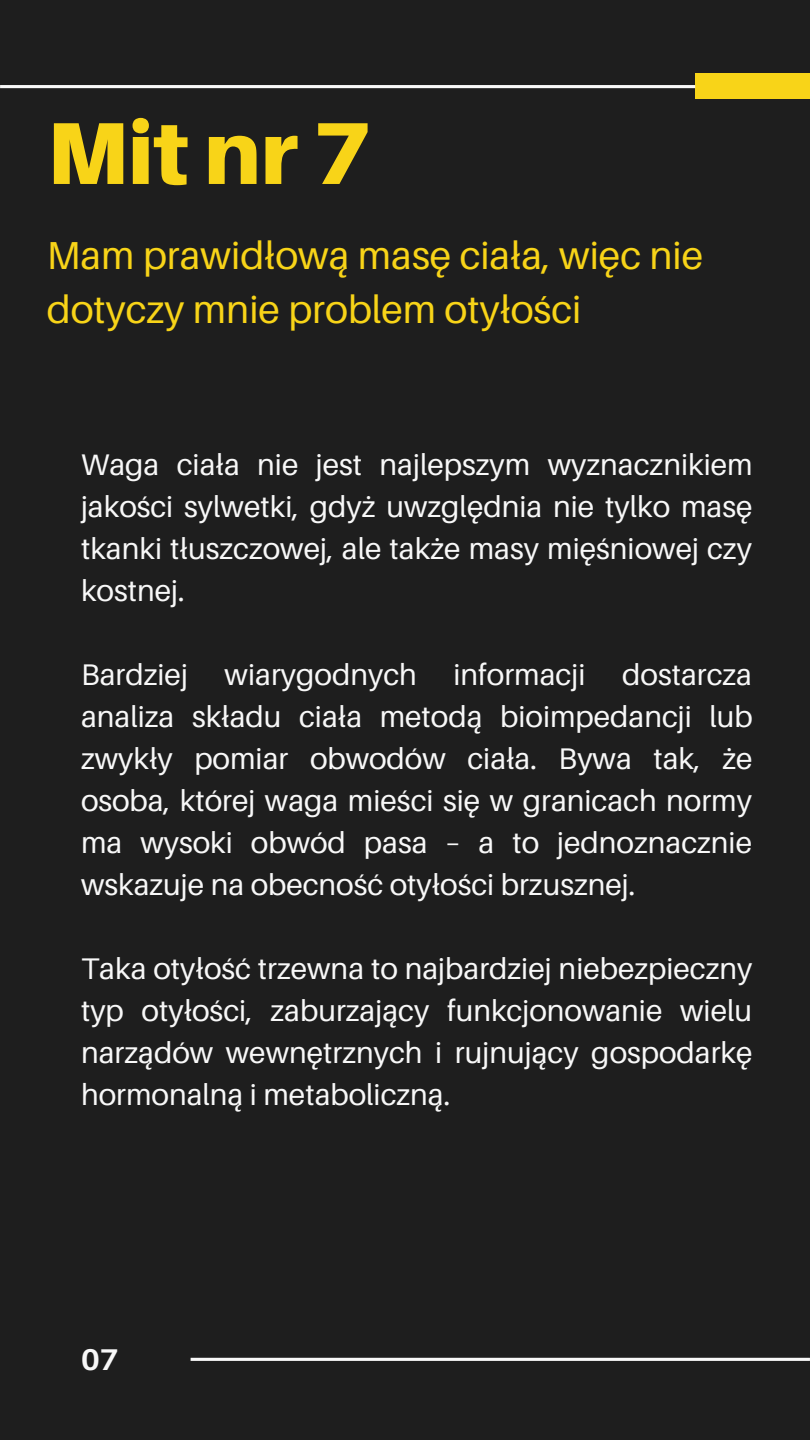
<style>
.page{position:relative;width:810px;height:1440px;background:#1e1e1e}
.page>*{position:absolute;margin:0;border:0;box-sizing:border-box;transform-origin:0 0}
.t1{font:900 88px "Aileron";color:#f8d418}
.t2{font:39px/54.8px "Aileron";color:#f8d418}
.t3{font:700 30px "Aileron";color:#f8f8f8}
.t4{font:29.8px/42px "Aileron";color:#f8f8f8;text-align:justify}
</style>
<div class="page">
<div style="left:696px;top:74px;width:114px;height:25px;background:#f8d418"></div>
<svg style="left:0;top:85px;width:695px;height:3px;background:#f4f4f4"></svg>
<svg style="left:191px;top:1358px;width:619px;height:3px;background:#f1f1f1"></svg>
<h1 class="t1" style="left:47px;top:99px;width:326px">Mit nr 7</h1>
<h2 class="t2" style="left:47px;top:227px;width:658px">Mam prawidłową masę ciała, więc nie dotyczy mnie problem otyłości</h2>
<p class="t4" style="left:81px;top:443px;width:673px">Waga ciała nie jest najlepszym wyznacznikiem jakości sylwetki, gdyż uwzględnia nie tylko masę tkanki tłuszczowej, ale także masy mięśniowej czy kostnej.</p>
<p class="t4" style="left:81px;top:653px;width:673px">Bardziej wiarygodnych informacji dostarcza analiza składu ciała metodą bioimpedancji lub zwykły pomiar obwodów ciała. Bywa tak, że osoba, której waga mieści się w granicach normy ma wysoki obwód pasa – a to jednoznacznie wskazuje na obecność otyłości brzusznej.</p>
<p class="t4" style="left:81px;top:947px;width:673px">Taka otyłość trzewna to najbardziej niebezpieczny typ otyłości, zaburzający funkcjonowanie wielu narządów wewnętrznych i rujnujący gospodarkę hormonalną i metaboliczną.</p>
<p class="t3" style="left:81px;top:1341px;width:39px">07</p>
</div>
